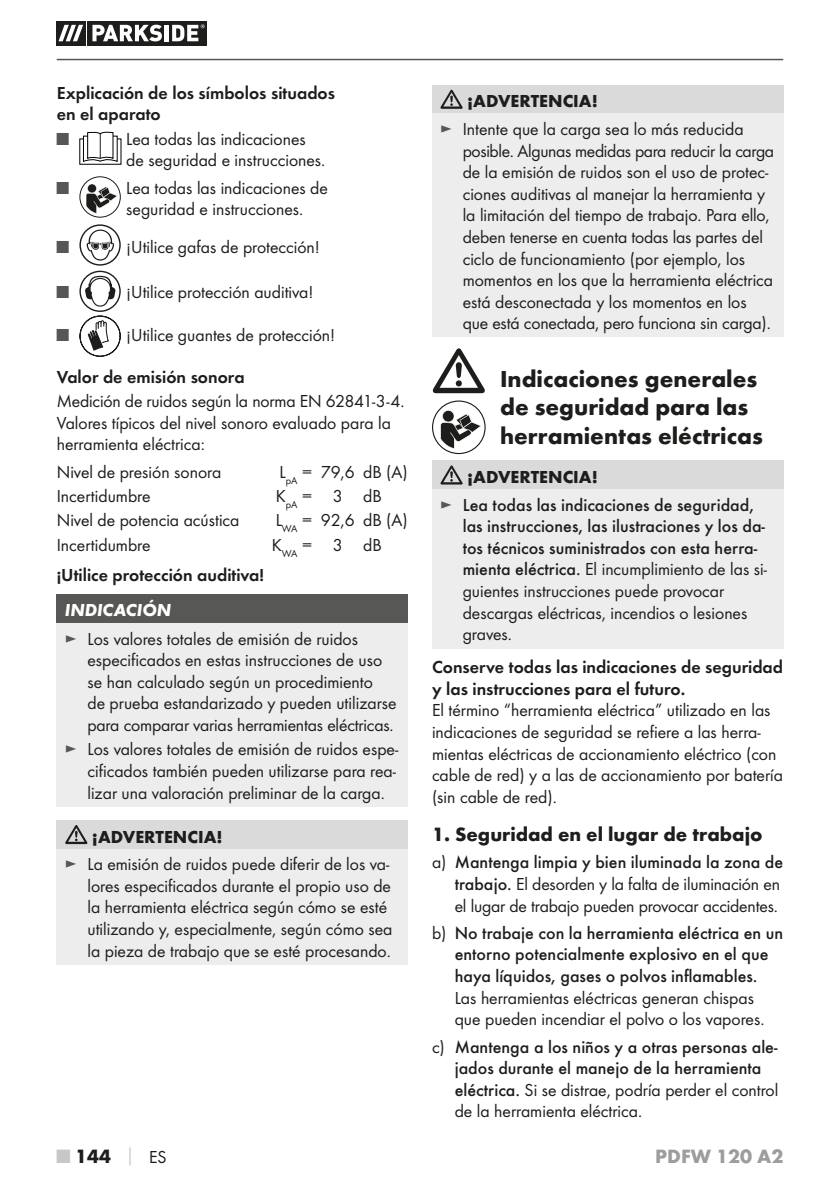
<style>
.page{position:relative;width:840px;height:1191px;background:#fff}
.page>*{position:absolute;margin:0;border:0;box-sizing:border-box;transform-origin:0 0}
.t1{font:700 24px/28.8px "Futura";color:#1d1d1b}
.t2{font:700 20px "Futura";color:#1d1d1b}
.t3{font:700 20px "Futura";color:#9d9d9d}
.t4{font:18px/21.6px "Futura Boo";color:#1d1d1b}
.t5{font:500 18px/21.6px "Futura";color:#1d1d1b}
.t6{font:18px/21.6px "Futura Dem";color:#1d1d1b}
.t7{font:700 18px "Futura";color:#1d1d1b}
.t8{font:italic 700 18px "Futura";color:#fff}
.t9{font:18px "Futura Boo";color:#575756}
.s1{color:#575756}
.s2{font-weight:700}
.s3{font-family:"Futura Boo";font-weight:400;color:#575756}
.s4{font-family:"Futura";font-weight:500}
.s5{font-family:"Futura Boo";font-weight:400}
.s6{color:#c7c7c6}
.s7{font-size:18px;color:#c7c7c6}
.s8{font-family:"Futura Boo";font-weight:400;font-size:18px}
</style>
<div class="page">
<hr style="left:57px;top:59px;width:725px;height:1px;background:#575756">
<svg style="left:85px;top:21px;width:122px;height:24px"></svg>
<div style="left:56px;top:21px;width:29px;height:24px;background:#1d1d1b"></div>
<div style="left:87px;top:21px;width:119px;height:24px;background:#1d1d1b"></div>
<svg style="left:58px;top:25px;width:25px;height:16px"></svg>
<svg style="left:92px;top:25px;width:70px;height:16px"></svg>
<hr style="left:164px;top:25px;width:4px;height:16px;background:#fff">
<svg style="left:172px;top:24px;width:32px;height:17px"></svg>
<svg style="left:83px;top:131px;width:35px;height:31px"></svg>
<svg style="left:80px;top:177px;width:40px;height:40px"></svg>
<div style="left:79px;top:176px;width:42px;height:42px;border:1px solid #1d1d1b;border-radius:50%"></div>
<svg style="left:86px;top:184px;width:31px;height:29px"></svg>
<svg style="left:79px;top:224px;width:42px;height:133px"></svg>
<div style="left:57px;top:594px;width:351px;height:29px;background:#575756"></div>
<div style="left:57px;top:623px;width:351px;height:183px;background:#ededed"></div>
<div style="left:57px;top:820px;width:351px;height:28px;background:#dadada"></div>
<div style="left:57px;top:848px;width:351px;height:116px;background:#ededed"></div>
<svg style="left:65px;top:825px;width:22px;height:19px"></svg>
<div style="left:432px;top:85px;width:350px;height:28px;background:#dadada"></div>
<div style="left:432px;top:113px;width:350px;height:224px;background:#ededed"></div>
<svg style="left:440px;top:90px;width:22px;height:19px"></svg>
<svg style="left:432px;top:401px;width:53px;height:52px"></svg>
<div style="left:432px;top:400px;width:53px;height:54px;border:1px solid #1d1d1b;border-radius:50%"></div>
<svg style="left:440px;top:410px;width:41px;height:39px"></svg>
<svg style="left:432px;top:348px;width:52px;height:45px"></svg>
<div style="left:432px;top:461px;width:350px;height:28px;background:#dadada"></div>
<div style="left:432px;top:489px;width:350px;height:159px;background:#ededed"></div>
<svg style="left:440px;top:465px;width:22px;height:19px"></svg>
<p class="t6" style="left:57px;top:83px;width:280px">Explicación de los símbolos situados en el aparato</p>
<p class="t9" style="left:57px;top:130px;width:14px">■</p>
<p class="t4" style="left:126px;top:129px;width:200px">Lea todas las indicaciones de seguridad e instrucciones.</p>
<p class="t9" style="left:57px;top:179px;width:14px">■</p>
<p class="t4" style="left:126px;top:177px;width:203px">Lea todas las indicaciones de seguridad e instrucciones.</p>
<p class="t9" style="left:57px;top:238px;width:14px">■</p>
<p class="t4" style="left:126px;top:237px;width:195px">¡Utilice gafas de protección!</p>
<p class="t9" style="left:57px;top:283px;width:14px">■</p>
<p class="t4" style="left:126px;top:282px;width:189px">¡Utilice protección auditiva!</p>
<p class="t9" style="left:57px;top:327px;width:14px">■</p>
<p class="t4" style="left:126px;top:325px;width:210px">¡Utilice guantes de protección!</p>
<p class="t6" style="left:57px;top:367px;width:189px">Valor de emisión sonora</p>
<p class="t4" style="left:57px;top:391px;width:349px">Medición de ruidos según la norma EN 62841-3-4.<br>Valores típicos del nivel sonoro evaluado para la herramienta eléctrica:</p>
<p class="t4" style="left:57px;top:461px;width:166px">Nivel de presión sonora</p>
<p class="t4" style="left:279px;top:461px;width:130px">L<sub>pA</sub> = 79,6 dB (A)</p>
<p class="t4" style="left:57px;top:486px;width:95px">Incertidumbre</p>
<p class="t4" style="left:276px;top:486px;width:107px">K<sub>pA</sub> = 3 dB</p>
<p class="t4" style="left:57px;top:510px;width:184px">Nivel de potencia acústica</p>
<p class="t4" style="left:275px;top:510px;width:133px">L<sub>WA</sub> = 92,6 dB (A)</p>
<p class="t4" style="left:57px;top:535px;width:95px">Incertidumbre</p>
<p class="t4" style="left:272px;top:535px;width:111px">K<sub>WA</sub> = 3 dB</p>
<p class="t6" style="left:57px;top:565px;width:209px">¡Utilice protección auditiva!</p>
<p class="t8" style="left:65px;top:604px;width:108px">INDICACIÓN</p>
<p class="t4" style="left:87px;top:628px;width:310px;text-indent:-23px"><span class="s1">►</span> Los valores totales de emisión de ruidos especificados en estas instrucciones de uso se han calculado según un procedimiento<br>de prueba estandarizado y pueden utilizarse para comparar varias herramientas eléctricas.</p>
<p class="t4" style="left:87px;top:739px;width:312px;text-align:justify;text-indent:-23px"><span class="s1">►</span> Los valores totales de emisión de ruidos espe&shy;cificados también pueden utilizarse para rea&shy;lizar una valoración preliminar de la carga.</p>
<p class="t7" style="left:92px;top:829px;width:132px">¡ADVERTENCIA!</p>
<p class="t4" style="left:87px;top:854px;width:306px;text-indent:-23px"><span class="s1">►</span> La emisión de ruidos puede diferir de los va&shy;lores especificados durante el propio uso de la herramienta eléctrica según cómo se esté utilizando y, especialmente, según cómo sea la pieza de trabajo que se esté procesando.</p>
<p class="t7" style="left:467px;top:94px;width:132px">¡ADVERTENCIA!</p>
<p class="t4" style="left:462px;top:119px;width:313px;text-indent:-23px"><span class="s1">►</span> Intente que la carga sea lo más reducida posible. Algunas medidas para reducir la carga de la emisión de ruidos son el uso de protec&shy;ciones auditivas al manejar la herramienta y la limitación del tiempo de trabajo. Para ello, deben tenerse en cuenta todas las partes del ciclo de funcionamiento (por ejemplo, los momentos en los que la herramienta eléctrica está desconectada y los momentos en los que está conectada, pero funciona sin carga).</p>
<h1 class="t1" style="left:500px;top:366px;width:264px">Indicaciones generales de seguridad para las herramientas eléctricas</h1>
<p class="t5" style="left:440px;top:464px;width:315px;line-height:27.6px;text-indent:27px"><span class="s2">¡ADVERTENCIA!<br></span><span class="s3">►</span> Lea todas las indicaciones de seguridad,</p>
<p class="t5" style="left:462px;top:516px;width:304px">las instrucciones, las ilustraciones y los da&shy;tos técnicos suministrados con esta herra-</p>
<p class="t4" style="left:462px;top:559px;width:305px"><span class="s4">mienta eléctrica.</span> El incumplimiento de las si&shy;guientes instrucciones puede provocar descargas eléctricas, incendios o lesiones graves.</p>
<p class="t6" style="left:432px;top:657px;width:352px">Conserve todas las indicaciones de seguridad y las instrucciones para el futuro.</p>
<p class="t4" style="left:432px;top:700px;width:352px">El término “herramienta eléctrica” utilizado en las indicaciones de seguridad se refiere a las herra&shy;mientas eléctricas de accionamiento eléctrico (con cable de red) y a las de accionamiento por batería (sin cable de red).</p>
<p class="t2" style="left:432px;top:826px;width:332px">1. Seguridad en el lugar de trabajo</p>
<p class="t5" style="left:432px;top:852px;width:352px"><span class="s5">a)</span> Mantenga limpia y bien iluminada la zona de</p>
<p class="t4" style="left:454px;top:874px;width:327px"><span class="s4">trabajo.</span> El desorden y la falta de iluminación en el lugar de trabajo pueden provocar accidentes.</p>
<p class="t5" style="left:432px;top:923px;width:352px;text-align:center"><span class="s5">b)</span> No trabaje con la herramienta eléctrica en un entorno potencialmente explosivo en el que haya líquidos, gases o polvos inflamables.</p>
<p class="t4" style="left:454px;top:987px;width:311px">Las herramientas eléctricas generan chispas que pueden incendiar el polvo o los vapores.</p>
<p class="t5" style="left:432px;top:1036px;width:347px;text-align:center"><span class="s5">c)</span> Mantenga a los niños y a otras personas ale&shy;jados durante el manejo de la herramienta</p>
<p class="t4" style="left:454px;top:1079px;width:325px"><span class="s4">eléctrica.</span> Si se distrae, podría perder el control de la herramienta eléctrica.</p>
<p class="t2" style="left:57px;top:1147px;width:111px"><span class="s6">■</span> 144 <span class="s7">│</span> <span class="s8">ES</span></p>
<p class="t3" style="left:655px;top:1147px;width:130px">PDFW 120 A2</p>
</div>
